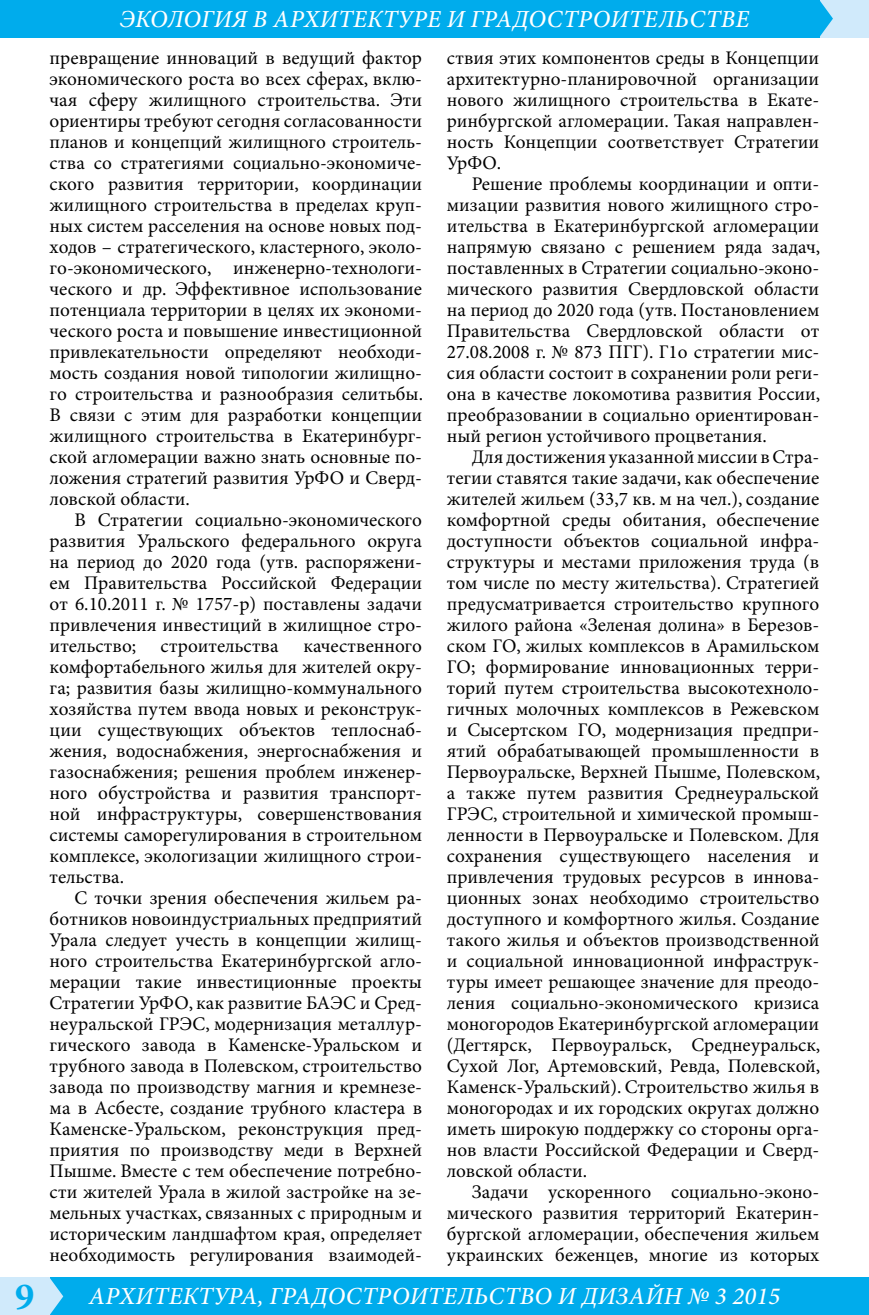
<style>
.page{position:relative;width:869px;height:1315px;background:#fff}
.page>*{position:absolute;margin:0;border:0;box-sizing:border-box;transform-origin:0 0}
.t1{font:700 38.5px "Minion Pro";color:#00acec}
.t2{font:italic 500 24.5px "Minion Pro";letter-spacing:.01em;color:#fff}
.t3{font:19.25px/21px "Minion Pro";color:#000;text-align:justify}
</style>
<div class="page">
<div style="left:46px;top:1277px;width:822px;height:38px;background:#00acec"></div>
<div style="left:819px;top:0;width:49px;height:37px;background:#d0eafb"></div>
<div style="left:0;top:1277px;width:50px;height:38px;background:#d0eafb"></div>
<div style="left:0;top:0;width:819px;height:37px;background:#00acec"></div>
<svg style="left:50px;top:1278px;width:13px;height:37px"></svg>
<svg style="left:819px;top:0;width:13px;height:37px"></svg>
<p class="t2" style="left:120px;top:2px;width:630px">ЭКОЛОГИЯ В АРХИТЕКТУРЕ И ГРАДОСТРОИТЕЛЬСТВЕ</p>
<p class="t3" style="left:50px;top:48px;width:375px">превращение инноваций в ведущий фактор экономического роста во всех сферах, вклю&shy;чая сферу жилищного строительства. Эти ориентиры требуют сегодня согласованности планов и концепций жилищного строитель&shy;ства со стратегиями социально-экономиче&shy;ского развития территории, координации жилищного строительства в пределах круп&shy;ных систем расселения на основе новых под&shy;ходов – стратегического, кластерного, эколо&shy;го-экономического, инженерно-технологи&shy;ческого и др. Эффективное использование потенциала территории в целях их экономи&shy;ческого роста и повышение инвестиционной привлекательности определяют необходи&shy;мость создания новой типологии жилищно&shy;го строительства и разнообразия селитьбы.<br>В связи с этим для разработки концепции жилищного строительства в Екатеринбург&shy;ской агломерации важно знать основные по&shy;ложения стратегий развития УрФО и Сверд&shy;ловской области.</p>
<p class="t3" style="left:50px;top:510px;width:374px;text-indent:25px">В Стратегии социально-экономического развития Уральского федерального округа на период до 2020 года (утв. распоряжени&shy;ем Правительства Российской Федерации от 6.10.2011 г. № 1757-р) поставлены задачи привлечения инвестиций в жилищное стро&shy;ительство;</p>
<p class="t3" style="left:160px;top:636px;width:120px">строительства</p>
<p class="t3" style="left:50px;top:636px;width:374px;text-indent:253px">качественного комфортабельного жилья для жителей окру&shy;га; развития базы жилищно-коммунального хозяйства путем ввода новых и реконструк&shy;ции существующих объектов теплоснаб&shy;жения, водоснабжения, энергоснабжения и газоснабжения; решения проблем инженер&shy;ного обустройства и развития транспорт&shy;ной инфраструктуры, совершенствования системы саморегулирования в строительном комплексе, экологизации жилищного строи&shy;тельства.</p>
<p class="t3" style="left:50px;top:888px;width:374px;text-indent:25px">С точки зрения обеспечения жильем ра&shy;ботников новоиндустриальных предприятий Урала следует учесть в концепции жилищ&shy;ного строительства Екатеринбургской агло&shy;мерации такие инвестиционные проекты Стратегии УрФО, как развитие БАЭС и Сред&shy;неуральской ГРЭС, модернизация металлур&shy;гического завода в Каменске-Уральском и трубного завода в Полевском, строительство завода по производству магния и кремнезе&shy;ма в Асбесте, создание трубного кластера в Каменске-Уральском, реконструкция пред&shy;приятия по производству меди в Верхней Пышме. Вместе с тем обеспечение потребно&shy;сти жителей Урала в жилой застройке на зе&shy;мельных участках, связанных с природным и историческим ландшафтом края, определяет необходимость регулирования взаимодей-</p>
<p class="t3" style="left:446px;top:48px;width:374px">ствия этих компонентов среды в Концепции архитектурно-планировочной организации нового жилищного строительства в Екате&shy;ринбургской агломерации. Такая направлен&shy;ность Концепции соответствует Стратегии УрФО.</p>
<p class="t3" style="left:446px;top:174px;width:375px;text-indent:25px">Решение проблемы координации и опти&shy;мизации развития нового жилищного стро&shy;ительства в Екатеринбургской агломерации напрямую связано с решением ряда задач, поставленных в Стратегии социально-эконо&shy;мического развития Свердловской области на период до 2020 года (утв. Постановлением Правительства Свердловской области от 27.08.2008 г. № 873 ПГГ). Г1о стратегии мис&shy;сия области состоит в сохранении роли реги&shy;она в качестве локомотива развития России, преобразовании в социально ориентирован&shy;ный регион устойчивого процветания.</p>
<p class="t3" style="left:446px;top:447px;width:375px;text-indent:25px">Для достижения указанной миссии в Стра&shy;тегии ставятся такие задачи, как обеспечение жителей жильем (33,7 кв. м на чел.), создание комфортной среды обитания, обеспечение доступности объектов социальной инфра&shy;структуры и местами приложения труда (в том числе по месту жительства). Стратегией предусматривается строительство крупного жилого района «Зеленая долина» в Березов&shy;ском ГО, жилых комплексов в Арамильском ГО; формирование инновационных терри&shy;торий путем строительства высокотехноло&shy;гичных молочных комплексов в Режевском и Сысертском ГО, модернизация предпри&shy;ятий обрабатывающей промышленности в Первоуральске, Верхней Пышме, Полевском, а также путем развития Среднеуральской ГРЭС, строительной и химической промыш&shy;ленности в Первоуральске и Полевском. Для сохранения существующего населения и привлечения трудовых ресурсов в иннова&shy;ционных зонах необходимо строительство доступного и комфортного жилья. Создание такого жилья и объектов производственной и социальной инновационной инфраструк&shy;туры имеет решающее значение для преодо&shy;ления социально-экономического кризиса моногородов Екатеринбургской агломерации (Дегтярск, Первоуральск, Среднеуральск, Сухой Лог, Артемовский, Ревда, Полевской, Каменск-Уральский). Строительство жилья в моногородах и их городских округах должно иметь широкую поддержку со стороны орга&shy;нов власти Российской Федерации и Сверд&shy;ловской области.</p>
<p class="t3" style="left:446px;top:1182px;width:374px;text-indent:25px">Задачи ускоренного социально-эконо&shy;мического развития территорий Екатерин&shy;бургской агломерации, обеспечения жильем украинских беженцев, многие из которых</p>
<h1 class="t1" style="left:15px;top:1273px;width:21px">9</h1>
<p class="t2" style="left:89px;top:1279px;width:692px">АРХИТЕКТУРА, ГРАДОСТРОИТЕЛЬСТВО И ДИЗАЙН № 3 2015</p>
</div>
